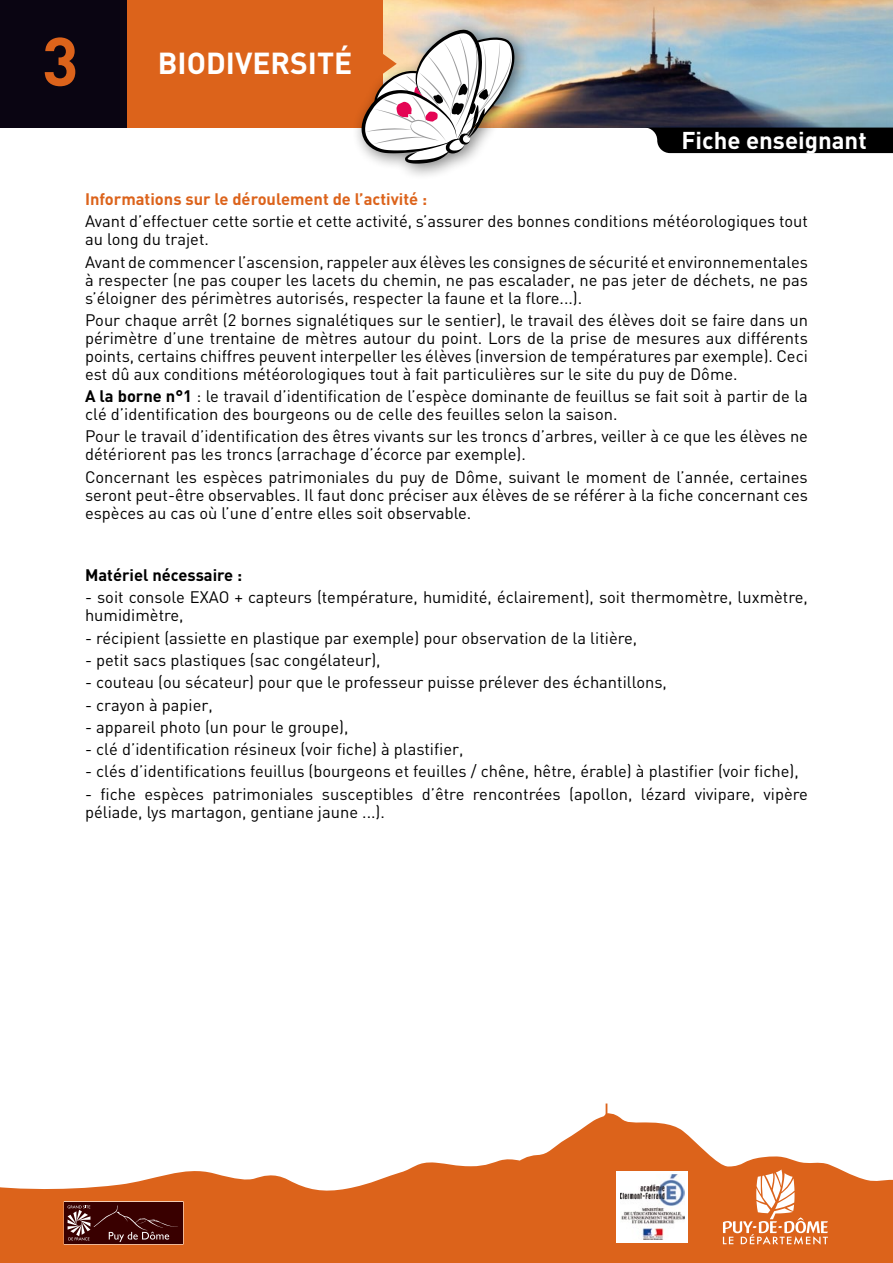
<style>
.page{position:relative;width:893px;height:1263px;background:#fff}
.page>*{position:absolute;margin:0;border:0;box-sizing:border-box;transform-origin:0 0}
.t1{font:700 67.5px "DIN";color:#dc631b}
.t2{font:700 30px "DIN";color:#fff}
.t3{font:700 24px "DIN";color:#fff}
.t4{font:16.5px/18px "DIN";color:#000}
.t5{font:700 16.5px "DIN";color:#dc631b}
.t6{font:700 16.5px "DIN";color:#000}
.s1{font-weight:700}
</style>
<div class="page">
<img style="left:383px;top:0;width:510px;height:128px">
<svg style="left:0;top:1103px;width:893px;height:160px;fill:#dc631b"></svg>
<div style="left:0;top:0;width:128px;height:128px;background:#0a0512"></div>
<div style="left:128px;top:0;width:255px;height:128px;background:#dc631b"></div>
<div style="left:648px;top:128px;width:245px;height:25px;background:#000"></div>
<svg style="left:64px;top:1201px;width:120px;height:43px"></svg>
<div style="left:351px;top:19px;width:180px;height:161px;background:#000;opacity:.5"></div>
<svg style="left:357px;top:29px;width:157px;height:135px"></svg>
<div style="left:617px;top:1171px;width:71px;height:72px;background:#fff"></div>
<img style="left:620px;top:1175px;width:65px;height:65px">
<svg style="left:723px;top:1169px;width:105px;height:76px"></svg>
<h1 class="t1" style="left:42px;top:17px;width:38px">3</h1>
<h2 class="t2" style="left:158px;top:43px;width:37px">BIODIVERSIT</h2>
<h2 class="t2" style="left:334px;top:43px;width:20px">é</h2>
<h3 class="t3" style="left:681px;top:124px;width:187px">Fiche enseignant</h3>
<p class="t5" style="left:85px;top:188px;width:344px">I nformations sur le déroulement de l’activité :</p>
<p class="t4" style="left:85px;top:212px;width:724px">Avant d’effectuer cette sortie et cette activité, s’assurer des bonnes conditions météorologiques tout au long du trajet.</p>
<p class="t4" style="left:85px;top:252px;width:724px;text-align:justify">Avant de commencer l’ascension, rappeler aux élèves les consignes de sécurité et environnementales à respecter (ne pas couper les lacets du chemin, ne pas escalader, ne pas jeter de déchets, ne pas s’éloigner des périmètres autorisés, respecter la faune et la flore...).</p>
<p class="t4" style="left:85px;top:311px;width:724px;text-align:justify">Pour chaque arrêt (2 bornes signalétiques sur le sentier), le travail des élèves doit se faire dans un périmètre d’une trentaine de mètres autour du point. Lors de la prise de mesures aux différents points, certains chiffres peuvent interpeller les élèves (inversion de températures par exemple). Ceci est dû aux conditions météorologiques tout à fait particulières sur le site du puy de Dôme.</p>
<p class="t4" style="left:85px;top:387px;width:724px"><span class="s1">A la borne n°1</span> : le travail d’identification de l’espèce dominante de feuillus se fait soit à partir de la clé d’identification des bourgeons ou de celle des feuilles selon la saison.</p>
<p class="t4" style="left:85px;top:427px;width:724px">Pour le travail d’identification des êtres vivants sur les troncs d’arbres, veiller à ce que les élèves ne détériorent pas les troncs (arrachage d’écorce par exemple).</p>
<p class="t4" style="left:85px;top:467px;width:724px;text-align:justify">Concernant les espèces patrimoniales du puy de Dôme, suivant le moment de l’année, certaines seront peut-être observables. Il faut donc préciser aux élèves de se référer à la fiche concernant ces espèces au cas où l’une d’entre elles soit observable.</p>
<p class="t6" style="left:85px;top:564px;width:159px">Matériel nécessaire :</p>
<p class="t4" style="left:85px;top:588px;width:724px">- soit console EXAO + capteurs (température, humidité, éclairement), soit thermomètre, luxmètre, humidimètre,</p>
<p class="t4" style="left:85px;top:628px;width:554px">- récipient (assiette en plastique par exemple) pour observation de la litière,</p>
<p class="t4" style="left:85px;top:651px;width:297px">- petit sacs plastiques (sac congélateur),</p>
<p class="t4" style="left:85px;top:673px;width:583px">- couteau (ou sécateur) pour que le professeur puisse prélever des échantillons,</p>
<p class="t4" style="left:85px;top:695px;width:129px">- crayon à papier,</p>
<p class="t4" style="left:85px;top:717px;width:265px">- appareil photo (un pour le groupe),</p>
<p class="t4" style="left:85px;top:740px;width:380px">- clé d’identification résineux (voir fiche) à plastifier,</p>
<p class="t4" style="left:85px;top:762px;width:715px">- clés d’identifications feuillus (bourgeons et feuilles / chêne, hêtre, érable) à plastifier (voir fiche),</p>
<p class="t4" style="left:85px;top:784px;width:724px">- fiche espèces patrimoniales susceptibles d’être rencontrées (apollon, lézard vivipare, vipère péliade, lys martagon, gentiane jaune ...).</p>
</div>
